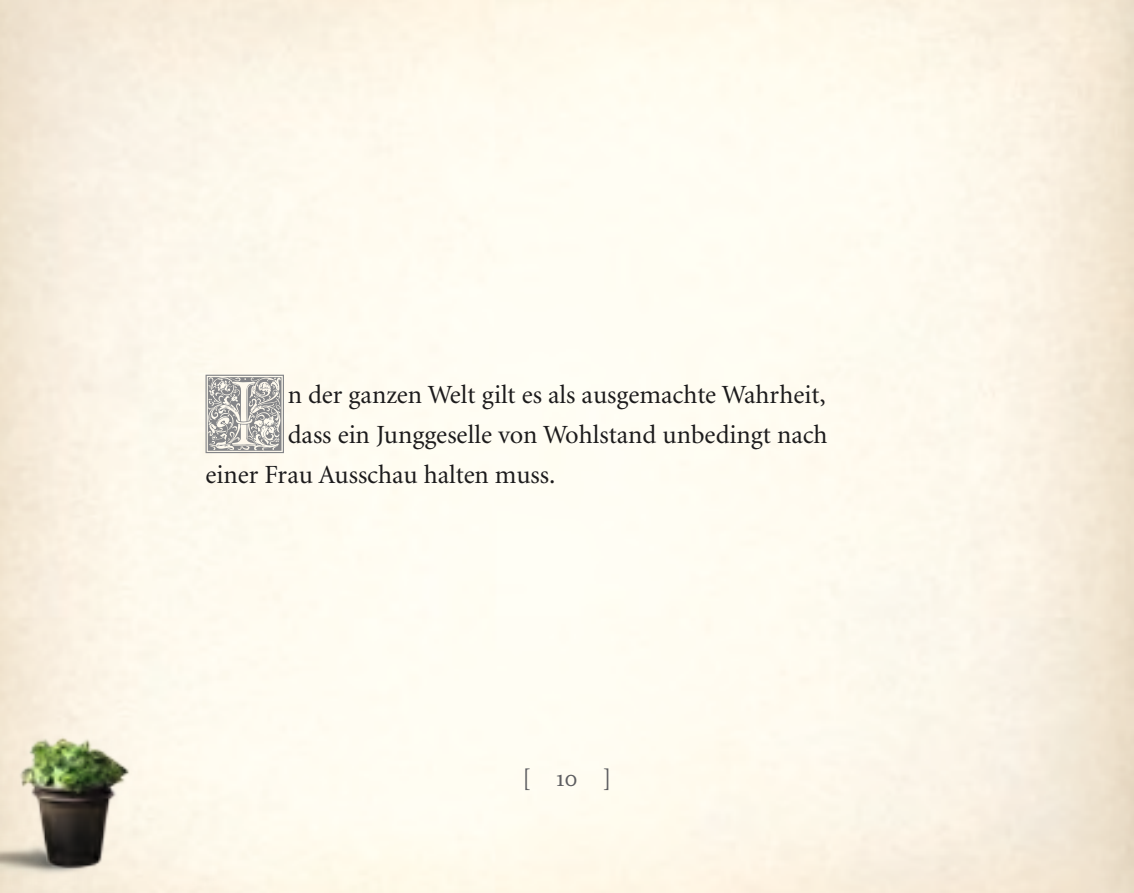
<style>
.page{position:relative;width:1134px;height:893px;background:#fff}
.page>*{position:absolute;margin:0;border:0;box-sizing:border-box;transform-origin:0 0}
.t1{font:98px "Goudy Initialen";color:#848588}
.t2{font:26.25px "Minion";color:#1c1b1c}
.t3{font:25px "Minion Pro";color:#5d5d60}
</style>
<div class="page">
<img style="left:0;top:639px;width:238px;height:254px">
<h1 class="t1" style="left:206px;top:362px;width:84px">I</h1>
<p class="t2" style="left:288px;top:382px;width:540px">n der ganzen Welt gilt es als ausgemachte Wahrheit,</p>
<p class="t2" style="left:288px;top:422px;width:541px">dass ein Junggeselle von Wohlstand unbedingt nach</p>
<p class="t2" style="left:206px;top:462px;width:351px">einer Frau Ausschau halten muss.</p>
<p class="t3" style="left:522px;top:761px;width:90px">[10]</p>
</div>
